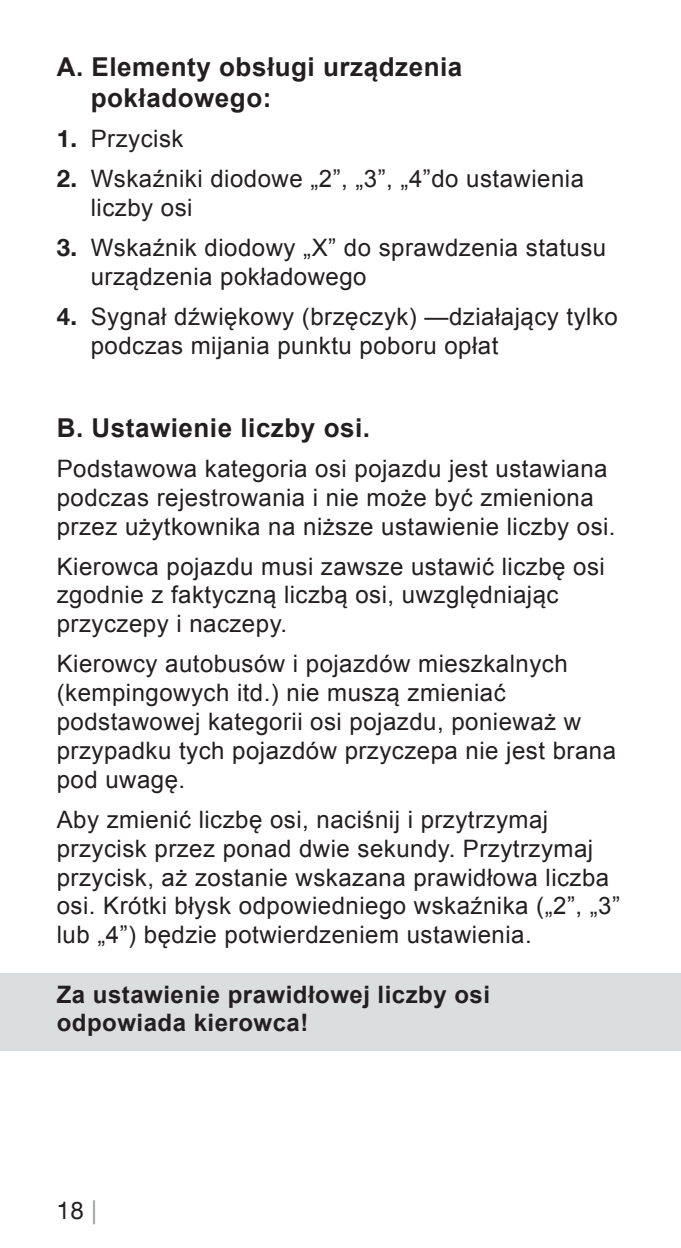
<style>
.page{position:relative;width:681px;height:1248px;background:#fff}
.page>*{position:absolute;margin:0;border:0;box-sizing:border-box;transform-origin:0 0}
.t1{font:700 26px/31.2px "Arial";letter-spacing:.02em;color:#231f20}
.t2{font:24px/28.8px "Arial";letter-spacing:.02em;color:#231f20}
.t3{font:700 24px/28.8px "Arial";letter-spacing:.02em;color:#231f20}
.t4{font:24px "Helvetica Neue";color:#231f20}
.s1{font-family:"Helvetica Neue";font-weight:700}
.s2{font-family:"Helvetica Neue CE";color:#939598}
</style>
<div class="page">
<div style="left:0;top:973px;width:680px;height:77px;background:#dcdddf"></div>
<p class="t1" style="left:91px;top:52px;width:373px;text-indent:-34px">A. Elementy obsługi urządzenia pokładowego:</p>
<p class="t2" style="left:57px;top:124px;width:128px"><span class="s1">1.</span> Przycisk</p>
<p class="t2" style="left:91px;top:165px;width:494px;text-indent:-34px"><span class="s1">2.</span> Wskaźniki diodowe „2”, „3”, „4”do ustawienia liczby osi</p>
<p class="t2" style="left:91px;top:233px;width:516px;text-indent:-34px"><span class="s1">3.</span> Wskaźnik diodowy „X” do sprawdzenia statusu urządzenia pokładowego</p>
<p class="t2" style="left:91px;top:302px;width:528px;text-indent:-34px"><span class="s1">4.</span> Sygnał dźwiękowy (brzęczyk) —działający tylko podczas mijania punktu poboru opłat</p>
<p class="t1" style="left:57px;top:413px;width:315px">B. Ustawienie liczby osi.</p>
<p class="t2" style="left:57px;top:454px;width:560px">Podstawowa kategoria osi pojazdu jest ustawiana podczas rejestrowania i nie może być zmieniona przez użytkownika na niższe ustawienie liczby osi.</p>
<p class="t2" style="left:57px;top:552px;width:549px">Kierowca pojazdu musi zawsze ustawić liczbę osi zgodnie z faktyczną liczbą osi, uwzględniając przyczepy i naczepy.</p>
<p class="t2" style="left:57px;top:649px;width:560px">Kierowcy autobusów i pojazdów mieszkalnych (kempingowych itd.) nie muszą zmieniać podstawowej kategorii osi pojazdu, ponieważ w przypadku tych pojazdów przyczepa nie jest brana pod uwagę.</p>
<p class="t2" style="left:57px;top:805px;width:564px">Aby zmienić liczbę osi, naciśnij i przytrzymaj przycisk przez ponad dwie sekundy. Przytrzymaj przycisk, aż zostanie wskazana prawidłowa liczba osi. Krótki błysk odpowiedniego wskaźnika („2”, „3” lub „4”) będzie potwierdzeniem ustawienia.</p>
<p class="t3" style="left:57px;top:980px;width:434px">Za ustawienie prawidłowej liczby osi odpowiada kierowca!</p>
<p class="t4" style="left:57px;top:1196px;width:42px">18 <span class="s2">|</span></p>
</div>
